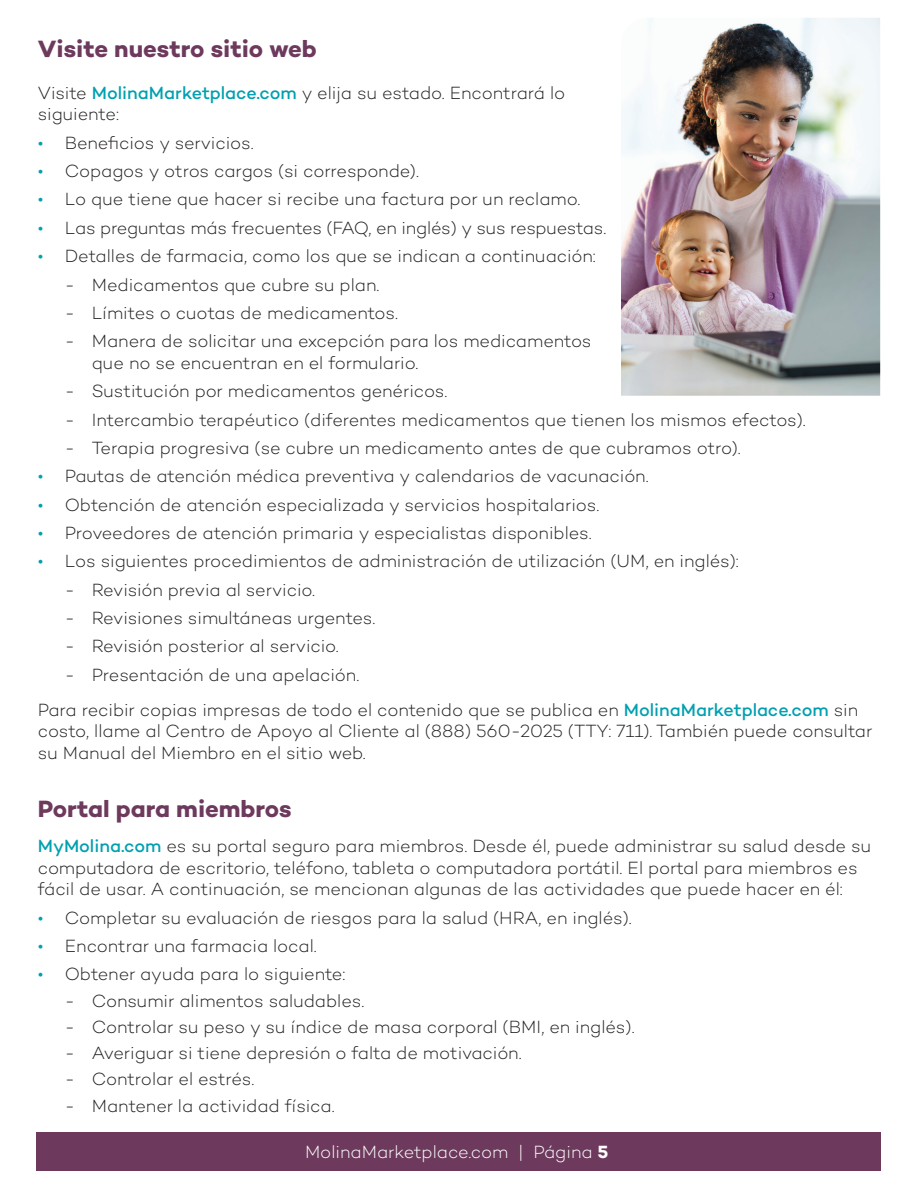
<style>
.page{position:relative;width:918px;height:1188px;background:#fff}
.page>*{position:absolute;margin:0;border:0;box-sizing:border-box;transform-origin:0 0}
.t1{font:700 24px "Campton";color:#6d3a5d}
.t2{font:300 18px/21.6px "Campton";letter-spacing:-.01em;color:#231f20}
.t3{font:300 18px "Campton";color:#fff}
.s1{font-weight:500;color:#00a0b0}
.s2{color:#00a0b0}
.s3{font-weight:700}
</style>
<div class="page">
<div style="left:37px;top:1132px;width:844px;height:39px;background:#6d3a5d"></div>
<img style="left:621px;top:18px;width:259px;height:378px">
<h2 class="t1" style="left:38px;top:34px;width:280px">Visite nuestro sitio web</h2>
<p class="t2" style="left:38px;top:82px;width:529px">Visite <span class="s1">MolinaMarketplace.com</span> y elija su estado. Encontrará lo siguiente:</p>
<p class="t2" style="left:38px;top:132px;width:217px"><span class="s2">•</span> Beneficios y servicios.</p>
<p class="t2" style="left:38px;top:160px;width:383px"><span class="s2">•</span> Copagos y otros cargos (si corresponde).</p>
<p class="t2" style="left:38px;top:188px;width:544px"><span class="s2">•</span> Lo que tiene que hacer si recibe una factura por un reclamo.</p>
<p class="t2" style="left:38px;top:217px;width:570px"><span class="s2">•</span> Las preguntas más frecuentes (FAQ, en inglés) y sus respuestas.</p>
<p class="t2" style="left:38px;top:245px;width:560px"><span class="s2">•</span> Detalles de farmacia, como los que se indican a continuación:</p>
<p class="t2" style="left:65px;top:273px;width:316px">- Medicamentos que cubre su plan.</p>
<p class="t2" style="left:65px;top:302px;width:335px">- Límites o cuotas de medicamentos.</p>
<p class="t2" style="left:92px;top:330px;width:501px;text-indent:-27px">- Manera de solicitar una excepción para los medicamentos que no se encuentran en el formulario.</p>
<p class="t2" style="left:65px;top:380px;width:384px">- Sustitución por medicamentos genéricos.</p>
<p class="t2" style="left:65px;top:408px;width:743px">- Intercambio terapéutico (diferentes medicamentos que tienen los mismos efectos).</p>
<p class="t2" style="left:65px;top:437px;width:678px">- Terapia progresiva (se cubre un medicamento antes de que cubramos otro).</p>
<p class="t2" style="left:38px;top:465px;width:612px"><span class="s2">•</span> Pautas de atención médica preventiva y calendarios de vacunación.</p>
<p class="t2" style="left:38px;top:493px;width:563px"><span class="s2">•</span> Obtención de atención especializada y servicios hospitalarios.</p>
<p class="t2" style="left:38px;top:522px;width:556px"><span class="s2">•</span> Proveedores de atención primaria y especialistas disponibles.</p>
<p class="t2" style="left:38px;top:550px;width:703px"><span class="s2">•</span> Los siguientes procedimientos de administración de utilización (UM, en inglés):</p>
<p class="t2" style="left:65px;top:578px;width:252px">- Revisión previa al servicio.</p>
<p class="t2" style="left:65px;top:607px;width:312px">- Revisiones simultáneas urgentes.</p>
<p class="t2" style="left:65px;top:635px;width:275px">- Revisión posterior al servicio.</p>
<p class="t2" style="left:65px;top:663px;width:296px">- Presentación de una apelación.</p>
<p class="t2" style="left:38px;top:699px;width:836px">Para recibir copias impresas de todo el contenido que se publica en <span class="s1">MolinaMarketplace.com</span> sin costo, llame al Centro de Apoyo al Cliente al (888) 560-2025 (TTY: 711). También puede consultar su Manual del Miembro en el sitio web.</p>
<h2 class="t1" style="left:38px;top:793px;width:255px">Portal para miembros</h2>
<p class="t2" style="left:38px;top:835px;width:835px"><span class="s1">MyMolina.com</span> es su portal seguro para miembros. Desde él, puede administrar su salud desde su computadora de escritorio, teléfono, tableta o computadora portátil. El portal para miembros es fácil de usar. A continuación, se mencionan algunas de las actividades que puede hacer en él:</p>
<p class="t2" style="left:38px;top:906px;width:595px"><span class="s2">•</span> Completar su evaluación de riesgos para la salud (HRA, en inglés).</p>
<p class="t2" style="left:38px;top:935px;width:280px"><span class="s2">•</span> Encontrar una farmacia local.</p>
<p class="t2" style="left:38px;top:963px;width:309px"><span class="s2">•</span> Obtener ayuda para lo siguiente:</p>
<p class="t2" style="left:65px;top:989px;width:301px">- Consumir alimentos saludables.</p>
<p class="t2" style="left:65px;top:1016px;width:571px">- Controlar su peso y su índice de masa corporal (BMI, en inglés).</p>
<p class="t2" style="left:65px;top:1042px;width:458px">- Averiguar si tiene depresión o falta de motivación.</p>
<p class="t2" style="left:65px;top:1068px;width:191px">- Controlar el estrés.</p>
<p class="t2" style="left:65px;top:1094px;width:271px">- Mantener la actividad física.</p>
<p class="t3" style="left:305px;top:1141px;width:305px">MolinaMarketplace.com | Página <span class="s3">5</span></p>
</div>
